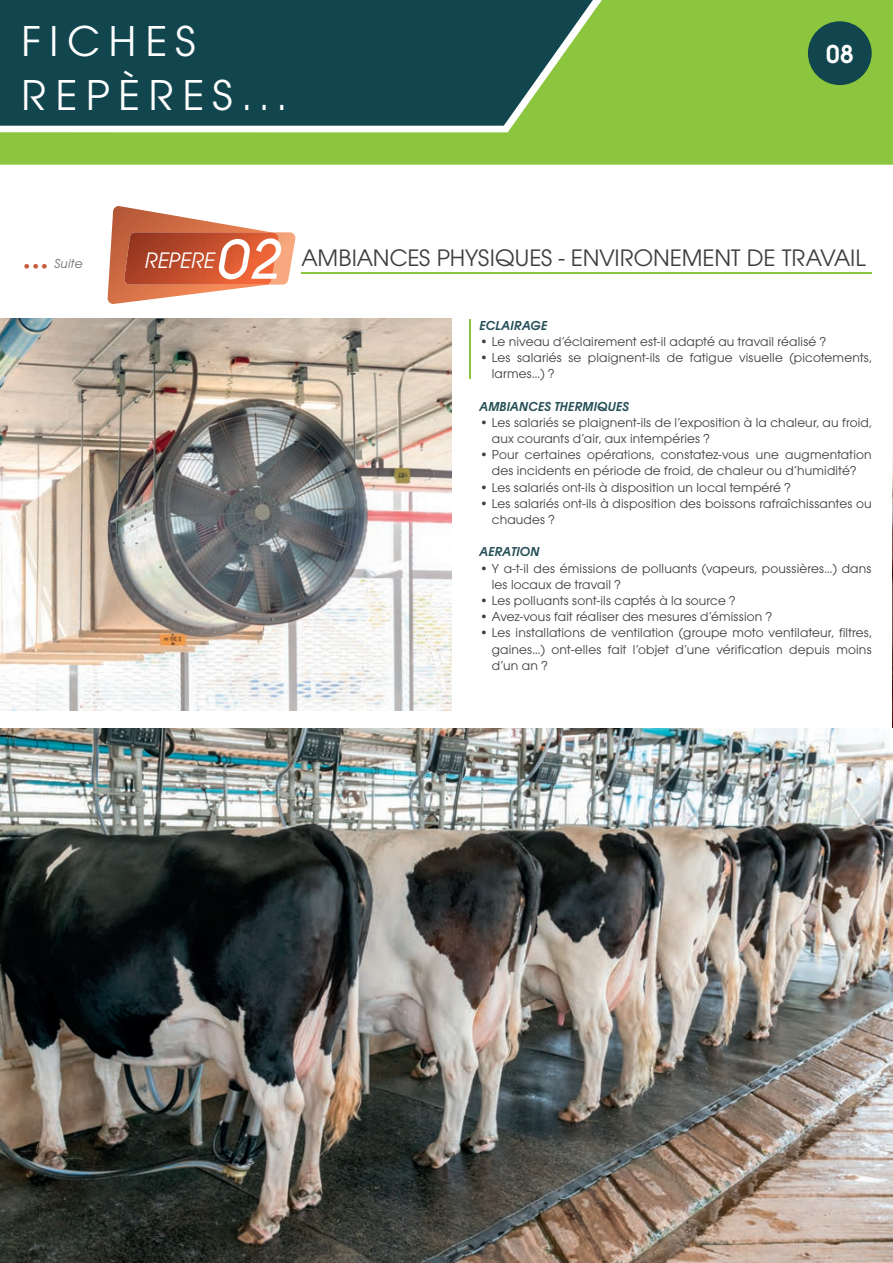
<style>
.page{position:relative;width:893px;height:1263px;background:#fff}
.page>*{position:absolute;margin:0;border:0;box-sizing:border-box;transform-origin:0 0}
.t1{font:45px/54px "Avant Garde Gothic Itc T";letter-spacing:.185em;color:#fff}
.t2{font:600 27px "Avant Garde Gothic Itc T";color:#fff}
.t3{font:24.9px "Avant Garde Gothic Itc T";letter-spacing:-.005em;color:#3e3e3f}
.t4{font:13.5px/16.2px "Avant Garde Gothic Itc T";letter-spacing:.01em;color:#3e3e3f}
.t5{font:italic 600 13.5px "Avant Garde Gothic Itc T";letter-spacing:.015em;color:#265058}
.t6{font:italic 13.5px "Avant Garde Gothic Itc T";letter-spacing:.01em;color:#6c6d70}
.s1{font-size:16.95px;color:#c75b41}
.s2{font-style:italic;font-size:23.25px;color:#fff}
.s3{font-family:"Caviar Dreams";font-weight:700;font-style:italic;font-size:51px;color:#fff}
</style>
<div class="page">
<div style="left:0;top:0;width:893px;height:165px;background:#8bc63e"></div>
<svg style="left:0;top:0;width:605px;height:126px;background:#1e534f"></svg>
<hr style="left:892px;top:132px;width:1px;height:33px;background:#8bc63e">
<hr style="left:892px;top:0;width:1px;height:126px;background:#11464e">
<div style="left:808px;top:21px;width:64px;height:64px;background:#11464e;border-radius:50%"></div>
<hr style="left:469px;top:319px;width:1px;height:59px;background:#8bc63e">
<svg style="left:108px;top:206px;width:187px;height:98px"></svg>
<img style="left:124px;top:232px;width:155px;height:53px">
<hr style="left:301px;top:272px;width:570px;height:2px;background:#8bc63e">
<img style="left:0;top:319px;width:452px;height:391px">
<img style="left:892px;top:319px;width:1px;height:409px">
<img style="left:0;top:728px;width:893px;height:535px">
<h1 class="t1" style="left:21px;top:14px;width:267px">FICHES<br>REPÈRES...</h1>
<h2 class="t2" style="left:826px;top:39px;width:29px">08</h2>
<p class="t6" style="left:21px;top:256px;width:63px"><span class="s1">•••</span> Suite</p>
<h3 class="t3" style="left:145px;top:243px;width:723px"><span class="s2">REPERE</span><span class="s3">02</span> AMBIANCES PHYSIQUES - ENVIRONEMENT DE TRAVAIL</h3>
<p class="t5" style="left:479px;top:317px;width:69px">ECLAIRAGE</p>
<p class="t4" style="left:479px;top:333px;width:348px">• Le niveau d’éclairement est-il adapté au travail réalisé ?</p>
<p class="t4" style="left:492px;top:349px;width:381px;text-indent:-12px">• Les salariés se plaignent-ils de fatigue visuelle (picotements, larmes…) ?</p>
<p class="t5" style="left:479px;top:398px;width:151px">AMBIANCES THERMIQUES</p>
<p class="t4" style="left:492px;top:414px;width:381px;text-indent:-12px">• Les salariés se plaignent-ils de l’exposition à la chaleur, au froid, aux courants d’air, aux intempéries ?</p>
<p class="t4" style="left:479px;top:446px;width:394px;text-align:center">• Pour certaines opérations, constatez-vous une augmentation des incidents en période de froid, de chaleur ou d’humidité?</p>
<p class="t4" style="left:479px;top:479px;width:313px">• Les salariés ont-ils à disposition un local tempéré ?</p>
<p class="t4" style="left:492px;top:495px;width:381px;text-indent:-12px">• Les salariés ont-ils à disposition des boissons rafraîchissantes ou chaudes ?</p>
<p class="t5" style="left:479px;top:544px;width:62px">AERATION</p>
<p class="t4" style="left:492px;top:560px;width:381px;text-indent:-12px">• Y a-t-il des émissions de polluants (vapeurs, poussières…) dans les locaux de travail ?</p>
<p class="t4" style="left:479px;top:592px;width:258px">• Les polluants sont-ils captés à la source ?</p>
<p class="t4" style="left:479px;top:608px;width:294px">• Avez-vous fait réaliser des mesures d’émission ?</p>
<p class="t4" style="left:492px;top:624px;width:381px;text-align:justify;text-indent:-12px">• Les installations de ventilation (groupe moto ventilateur, filtres, gaines…) ont-elles fait l’objet d’une vérification depuis moins d’un an ?</p>
</div>
